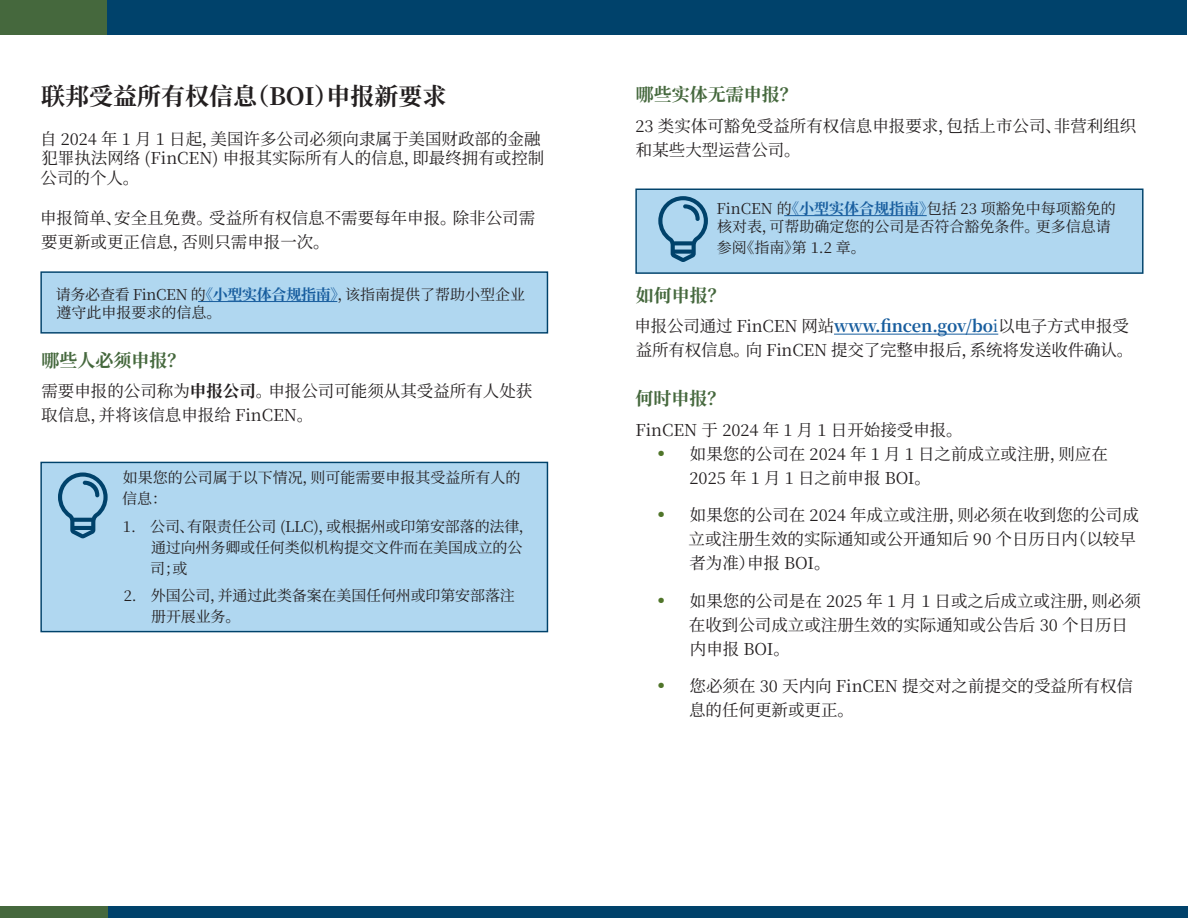
<style>
.page{position:relative;width:1188px;height:918px;background:#fff}
.page>*{position:absolute;margin:0;border:0;box-sizing:border-box;transform-origin:0 0}
.t1{font:700 24px "Source Han Serif SC";color:#231f20}
.H2_Green{font:700 18px "Source Han Serif SC";color:#45683d}
.Body_Text{font:16.5px/24px "Source Han Serif SC";color:#231f20}
.Call_Out_Box{font:15px/21px "Source Han Serif SC";color:#231f20}
.s1{font-weight:700;color:#175d9e}
.s2{font-weight:700}
.s3{color:#175d9e}
.s4{font-family:"Century Gothic";font-size:18px;color:#50752a}
</style>
<div class="page">
<div style="left:40px;top:462px;width:508px;height:170px;background:#b0d7f0;border:1px solid #00426b"></div>
<div style="left:40px;top:271px;width:508px;height:63px;background:#b0d7f0;border:1px solid #00426b"></div>
<div style="left:635px;top:189px;width:509px;height:85px;background:#b0d7f0;border:1px solid #00426b"></div>
<svg style="left:58px;top:472px;width:50px;height:66px"></svg>
<svg style="left:658px;top:196px;width:50px;height:66px"></svg>
<hr style="left:198px;top:301px;width:139px;height:1px;background:#175d9e">
<div style="left:92px;top:906px;width:1096px;height:12px;background:#00426b"></div>
<div style="left:92px;top:0;width:1095px;height:35px;background:#00426b"></div>
<div style="left:0;top:906px;width:107px;height:12px;background:#45683d"></div>
<div style="left:0;top:0;width:107px;height:35px;background:#45683d"></div>
<hr style="left:784px;top:215px;width:143px;height:1px;background:#175d9e">
<hr style="left:834px;top:334px;width:164px;height:1px;background:#175d9e">
<h1 class="t1" style="left:41px;top:82px;width:407px">联邦受益所有权信息（BOI）申报新要求</h1>
<p class="Body_Text" style="left:40px;top:129px;width:506px;line-height:19.8px">自 2024 年 1 月 1 日起，美国许多公司必须向隶属于美国财政部的金融犯罪执法网络 (FinCEN) 申报其实际所有人的信息，即最终拥有或控制公司的个人。</p>
<p class="Body_Text" style="left:40px;top:207px;width:497px">申报简单、安全且免费。受益所有权信息不需要每年申报。除非公司需要更新或更正信息，否则只需申报一次。</p>
<p class="Call_Out_Box" style="left:56px;top:286px;width:471px;line-height:18px">请务必查看 FinCEN 的<span class="s1">《小型实体合规指南》</span>，该指南提供了帮助小型企业遵守此申报要求的信息。</p>
<p class="H2_Green" style="left:42px;top:350px;width:145px">哪些人必须申报？</p>
<p class="Body_Text" style="left:41px;top:380px;width:493px">需要申报的公司称为<span class="s2">申报公司</span>。申报公司可能须从其受益所有人处获取信息，并将该信息申报给 FinCEN。</p>
<p class="Call_Out_Box" style="left:122px;top:467px;width:400px">如果您的公司属于以下情况，则可能需要申报其受益所有人的信息：</p>
<p class="Call_Out_Box" style="left:150px;top:516px;width:385px;text-indent:-27px">1. 公司、有限责任公司 (LLC)，或根据州或印第安部落的法律，通过向州务卿或任何类似机构提交文件而在美国成立的公司；或</p>
<p class="Call_Out_Box" style="left:151px;top:586px;width:365px;text-indent:-27px">2. 外国公司，并通过此类备案在美国任何州或印第安部落注册开展业务。</p>
<p class="H2_Green" style="left:636px;top:85px;width:163px">哪些实体无需申报？</p>
<p class="Body_Text" style="left:636px;top:114px;width:502px">23 类实体可豁免受益所有权信息申报要求，包括上市公司、非营利组织和某些大型运营公司。</p>
<p class="Call_Out_Box" style="left:717px;top:200px;width:401px;line-height:18px">FinCEN 的<span class="s1">《小型实体合规指南》</span>包括 23 项豁免中每项豁免的核对表，可帮助确定您的公司是否符合豁免条件。更多信息请</p>
<p class="Call_Out_Box" style="left:717px;top:237px;width:150px">参阅《指南》第 1.2 章。</p>
<p class="H2_Green" style="left:636px;top:285px;width:91px">如何申报？</p>
<p class="Body_Text" style="left:634px;top:315px;width:500px">申报公司通过 FinCEN 网站<span class="s1">www.fincen.gov/bo</span><span class="s3">i</span>以电子方式申报受益所有权信息。向 FinCEN 提交了完整申报后，系统将发送收件确认。</p>
<p class="H2_Green" style="left:636px;top:388px;width:91px">何时申报？</p>
<p class="Body_Text" style="left:636px;top:418px;width:329px">FinCEN 于 2024 年 1 月 1 日开始接受申报。</p>
<p class="Body_Text" style="left:690px;top:442px;width:420px;text-indent:-34px"><span class="s4">•</span> 如果您的公司在 2024 年 1 月 1 日之前成立或注册，则应在<br>2025 年 1 月 1 日之前申报 BOI。</p>
<p class="Body_Text" style="left:689px;top:504px;width:452px;text-indent:-33px"><span class="s4">•</span> 如果您的公司在 2024 年成立或注册，则必须在收到您的公司成立或注册生效的实际通知或公开通知后 90 个日历日内（以较早者为准）申报 BOI。</p>
<p class="Body_Text" style="left:689px;top:589px;width:453px;text-indent:-33px"><span class="s4">•</span> 如果您的公司是在 2025 年 1 月 1 日或之后成立或注册，则必须在收到公司成立或注册生效的实际通知或公告后 30 个日历日内申报 BOI。</p>
<p class="Body_Text" style="left:689px;top:675px;width:446px;text-indent:-33px"><span class="s4">•</span> 您必须在 30 天内向 FinCEN 提交对之前提交的受益所有权信息的任何更新或更正。</p>
</div>
